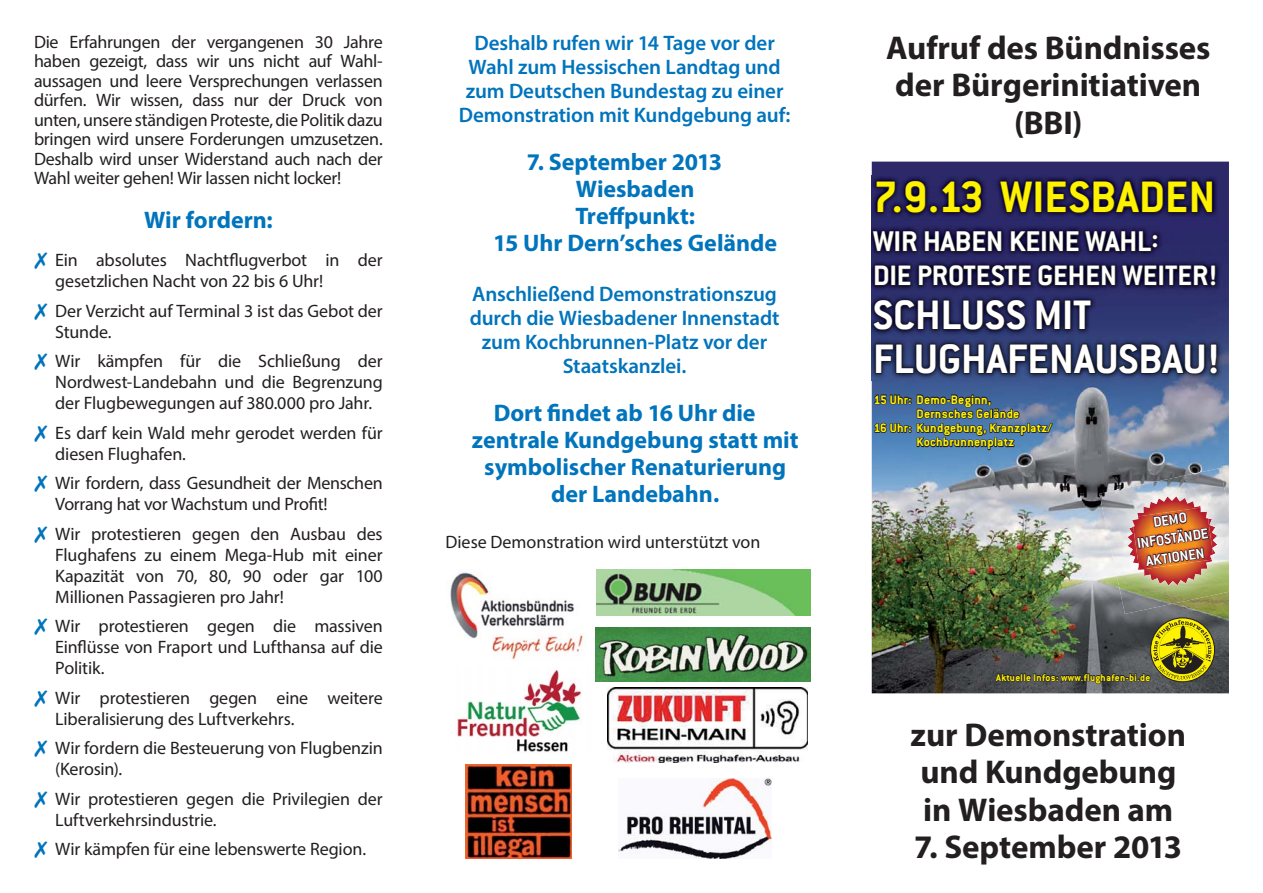
<style>
.page{position:relative;width:1263px;height:893px;background:#fff}
.page>*{position:absolute;margin:0;border:0;box-sizing:border-box;transform-origin:0 0}
.t1{font:700 48.3px "Conduit ITC";letter-spacing:.01em;color:#fff200}
.t2{font:700 45.15px/43.8px "Conduit ITC";color:#fff}
.t3{font:700 33px/37.5px "Myriad Pro";letter-spacing:-.005em;color:#231f20;text-align:center}
.t4{font:700 31.2px "Conduit ITC";color:#fff}
.t5{font:700 30.75px "Conduit ITC";color:#fff}
.t6{font:700 24px "Myriad Pro";color:#0074bc}
.t7{font:600 21px/24px "Myriad Pro";letter-spacing:-.005em;color:#0074bc;text-align:center}
.t8{font:18px/21px "Myriad Pro";letter-spacing:-.01em;color:#231f20}
.t9{font:700 15.6px/18.8px "Conduit ITC";color:#fff;text-align:center}
.t10{font:700 13.35px "Conduit ITC";letter-spacing:.02em;color:#fff200}
.t11{font:700 10.65px "Conduit ITC";letter-spacing:.03em;color:#fff200}
</style>
<div class="page">
<img style="left:872px;top:162px;width:357px;height:531px">
<img style="left:872px;top:175px;width:351px;height:205px">
<svg style="left:871px;top:162px;width:346px;height:169px;background:#1f1d4a"></svg>
<img style="left:1099px;top:468px;width:130px;height:146px">
<svg style="left:1127px;top:496px;width:90px;height:90px;background:#b67358"></svg>
<img style="left:995px;top:617px;width:220px;height:68px">
<svg style="left:873px;top:342px;width:345px;height:109px;background:#465778"></svg>
<img style="left:450px;top:572px;width:134px;height:87px">
<img style="left:597px;top:570px;width:213px;height:46px">
<img style="left:596px;top:628px;width:214px;height:53px">
<img style="left:619px;top:779px;width:152px;height:80px">
<img style="left:607px;top:687px;width:201px;height:75px">
<img style="left:456px;top:669px;width:126px;height:83px">
<img style="left:466px;top:765px;width:105px;height:94px">
<p class="t8" style="left:34px;top:34px;width:350px;line-height:19.5px;text-align:justify">Die Erfahrungen der vergangenen 30 Jahre haben gezeigt, dass wir uns nicht auf Wahl&shy;aussagen und leere Versprechungen verlassen dürfen. Wir wissen, dass nur der Druck von unten, unsere ständigen Proteste, die Politik dazu bringen wird unsere Forderungen umzusetzen.<br>Deshalb wird unser Widerstand auch nach der Wahl weiter gehen! Wir lassen nicht locker!</p>
<h3 class="t6" style="left:144px;top:211px;width:130px">Wir fordern:</h3>
<p class="t8" style="left:55px;top:252px;width:329px">Ein absolutes Nachtflugverbot in der gesetzlichen Nacht von 22 bis 6 Uhr!</p>
<p class="t8" style="left:55px;top:302px;width:329px">Der Verzicht auf Terminal 3 ist das Gebot der<br>Stunde.</p>
<p class="t8" style="left:55px;top:353px;width:329px;text-align:justify">Wir kämpfen für die Schließung der Nordwest-Landebahn und die Begrenzung der Flugbewegungen auf 380.000 pro Jahr.</p>
<p class="t8" style="left:55px;top:424px;width:329px">Es darf kein Wald mehr gerodet werden für diesen Flughafen.</p>
<p class="t8" style="left:55px;top:475px;width:329px">Wir fordern, dass Gesundheit der Menschen<br>Vorrang hat vor Wachstum und Profit!</p>
<p class="t8" style="left:55px;top:525px;width:329px;text-align:justify">Wir protestieren gegen den Ausbau des Flughafens zu einem Mega-Hub mit einer Kapazität von 70, 80, 90 oder gar 100<br>Millionen Passagieren pro Jahr!</p>
<p class="t8" style="left:55px;top:618px;width:329px;text-align:justify">Wir protestieren gegen die massiven Einflüsse von Fraport und Lufthansa auf die Politik.</p>
<p class="t8" style="left:55px;top:689px;width:329px">Wir protestieren gegen eine weitere<br>Liberalisierung des Luftverkehrs.</p>
<p class="t8" style="left:55px;top:740px;width:329px">Wir fordern die Besteuerung von Flugbenzin (Kerosin).</p>
<p class="t8" style="left:55px;top:790px;width:329px">Wir protestieren gegen die Privilegien der<br>Luftverkehrsindustrie.</p>
<p class="t8" style="left:55px;top:841px;width:312px">Wir kämpfen für eine lebenswerte Region.</p>
<p class="t7" style="left:459px;top:33px;width:333px">Deshalb rufen wir 14 Tage vor der Wahl zum Hessischen Landtag und zum Deutschen Bundestag zu einer Demonstration mit Kundgebung auf:</p>
<h3 class="t6" style="left:527px;top:153px;width:197px">7. September 2013</h3>
<h3 class="t6" style="left:576px;top:180px;width:120px">Wiesbaden</h3>
<h3 class="t6" style="left:575px;top:207px;width:121px">Treffpunkt:</h3>
<h3 class="t6" style="left:493px;top:234px;width:285px">15 Uhr Dern’sches Gelände</h3>
<p class="t7" style="left:470px;top:284px;width:311px">Anschließend Demonstrationszug durch die Wiesbadener Innenstadt zum Kochbrunnen-Platz vor der<br>Staatskanzlei.</p>
<h3 class="t6" style="left:494px;top:404px;width:263px">Dort findet ab 16 Uhr die</h3>
<h3 class="t6" style="left:472px;top:431px;width:328px">zentrale Kundgebung statt mit</h3>
<h3 class="t6" style="left:484px;top:458px;width:303px">symbolischer Renaturierung</h3>
<h3 class="t6" style="left:551px;top:485px;width:170px">der Landebahn.</h3>
<p class="t8" style="left:445px;top:534px;width:317px">Diese Demonstration wird unterstützt von</p>
<h3 class="t3" style="left:886px;top:32px;width:326px">Aufruf des Bündnisses der Bürgerinitiativen (BBI)</h3>
<h1 class="t1" style="left:873px;top:177px;width:344px">7.9.13 WIESBADEN</h1>
<h3 class="t4" style="left:873px;top:229px;width:287px">WIR HABEN KEINE WAHL:</h3>
<h3 class="t5" style="left:873px;top:263px;width:346px">DIE PROTESTE GEHEN WEITER!</h3>
<h2 class="t2" style="left:873px;top:296px;width:348px">SCHLUSS MIT<br>FLUGHAFENAUSBAU!</h2>
<p class="t10" style="left:874px;top:394px;width:119px">15 Uhr: Demo-Beginn,</p>
<p class="t10" style="left:916px;top:408px;width:104px">Dernsches Gelände</p>
<p class="t10" style="left:874px;top:422px;width:180px">16 Uhr: Kundgebung, Kranzplatz/</p>
<p class="t10" style="left:916px;top:437px;width:99px">Kochbrunnenplatz</p>
<p class="t9" style="left:1133px;top:517px;width:74px;rotate:-8deg">DEMO<br>INFOSTÄNDE<br>AKTIONEN</p>
<p class="t11" style="left:996px;top:673px;width:156px">Aktuelle Infos: www.flughafen-bi.de</p>
<h3 class="t3" style="left:910px;top:719px;width:277px;text-align:left">zur Demonstration und Kundgebung in Wiesbaden am</h3>
<h3 class="t3" style="left:914px;top:831px;width:269px">7. September 2013</h3>
</div>
